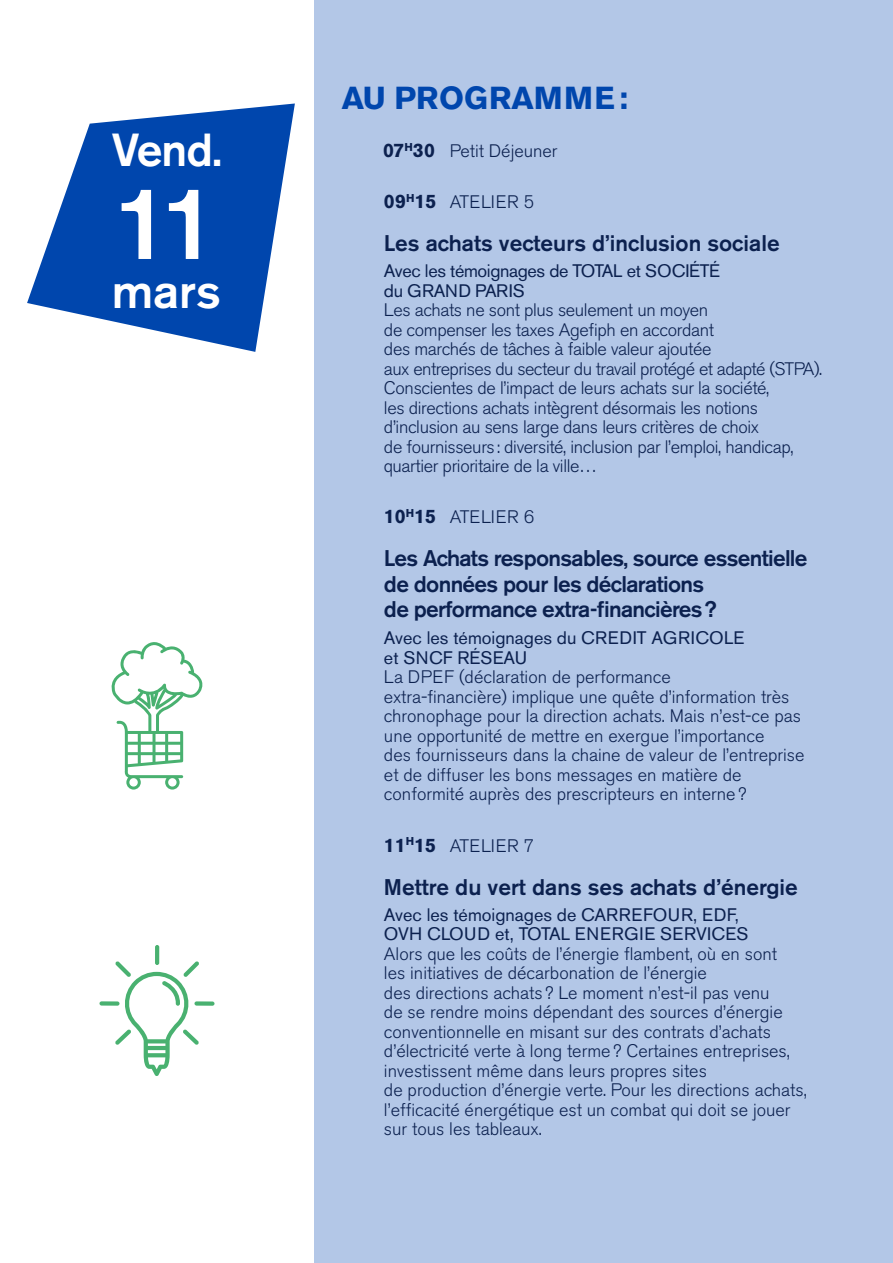
<style>
.page{position:relative;width:893px;height:1263px;background:#fff}
.page>*{position:absolute;margin:0;border:0;box-sizing:border-box;transform-origin:0 0}
.t1{font:500 102.3px "Akzidenz Grotesk BE";color:#fff}
.t2{font:500 47.55px "Akzidenz Grotesk BE";color:#fff}
.t3{font:500 45.9px "Akzidenz Grotesk BE";color:#fff}
.t4{font:700 31.65px "Akzidenz Grotesk BE";color:#0046ad}
.t5{font:500 22.5px/25.5px "Akzidenz Grotesk BE";letter-spacing:-.03em;color:#0c214f}
.t6{font:500 22.5px "Akzidenz Grotesk BE";color:#0c214f}
.t7{font:700 19.35px "Akzidenz Grotesk BE";color:#0c214f}
.t8{font:300 18px/19.5px "Akzidenz Grotesk BE";color:#0c214f}
.t9{font:300 18px/19.5px "Akzidenz Grotesk BE";letter-spacing:-.02em;color:#0c214f}
.t10{font:18px/19.5px "Akzidenz Grotesk BE";color:#0c214f}
.t11{font:18px/19.5px "Akzidenz Grotesk BE";letter-spacing:-.02em;color:#0c214f}
.t12{font:300 18px "Akzidenz Grotesk BE";letter-spacing:.02em;color:#0c214f}
.s1{font-weight:700;font-size:19.35px}
</style>
<div class="page">
<div style="left:314px;top:0;width:579px;height:1263px;background:#b3c7e7"></div>
<svg style="left:27px;top:103px;width:268px;height:249px;fill:#0046ad"></svg>
<div style="left:194px;top:1001px;width:21px;height:5px;background:#49b170;border-radius:2px"></div>
<div style="left:99px;top:1001px;width:21px;height:5px;background:#49b170;border-radius:2px"></div>
<hr style="left:155px;top:945px;width:4px;height:20px;background:#49b170;border-radius:2px">
<svg style="left:115px;top:961px;width:84px;height:115px"></svg>
<svg style="left:111px;top:642px;width:92px;height:147px"></svg>
<h3 class="t3" style="left:112px;top:122px;width:112px">Vend.</h3>
<h1 class="t1" style="left:114px;top:160px;width:106px">11</h1>
<h2 class="t2" style="left:112px;top:262px;width:110px">mars</h2>
<h3 class="t4" style="left:342px;top:79px;width:288px">AU PROGRAMME:</h3>
<p class="t8" style="left:383px;top:142px;width:176px"><span class="s1">07</span><sup>H</sup><span class="s1">30</span> Petit Déjeuner</p>
<p class="t7" style="left:384px;top:190px;width:54px">09<sup>H</sup>15</p>
<p class="t6" style="left:384px;top:229px;width:397px">Les achats vecteurs d’inclusion sociale</p>
<p class="t11" style="left:384px;top:261px;width:337px">Avec les témoignages de TOTAL et SOCIÉTÉ du GRAND PARIS</p>
<p class="t9" style="left:384px;top:301px;width:440px">Les achats ne sont plus seulement un moyen<br>de compenser les taxes Agefiph en accordant<br>des marchés de tâches à faible valeur ajoutée<br>aux entreprises du secteur du travail protégé et adapté (STPA).<br>Conscientes de l’impact de leurs achats sur la société,<br>les directions achats intègrent désormais les notions d’inclusion au sens large dans leurs critères de choix<br>de fournisseurs: diversité, inclusion par l’emploi, handicap, quartier prioritaire de la ville…</p>
<p class="t12" style="left:450px;top:192px;width:86px">ATELIER 5</p>
<p class="t7" style="left:384px;top:505px;width:54px">10<sup>H</sup>15</p>
<p class="t5" style="left:384px;top:545px;width:425px">Les Achats responsables, source essentielle de données pour les déclarations<br>de performance extra-financières?</p>
<p class="t10" style="left:384px;top:628px;width:362px">Avec les témoignages du CREDIT AGRICOLE et SNCF RÉSEAU</p>
<p class="t8" style="left:384px;top:667px;width:422px">La DPEF (déclaration de performance<br>extra-financière) implique une quête d’information très chronophage pour la direction achats. Mais n’est-ce pas une opportunité de mettre en exergue l’importance<br>des fournisseurs dans la chaine de valeur de l’entreprise et de diffuser les bons messages en matière de conformité auprès des prescripteurs en interne?</p>
<p class="t12" style="left:450px;top:507px;width:86px">ATELIER 6</p>
<p class="t7" style="left:384px;top:834px;width:54px">11<sup>H</sup>15</p>
<p class="t6" style="left:384px;top:873px;width:415px">Mettre du vert dans ses achats d’énergie</p>
<p class="t10" style="left:384px;top:905px;width:366px">Avec les témoignages de CARREFOUR, EDF,<br>OVH CLOUD et, TOTAL ENERGIE SERVICES</p>
<p class="t8" style="left:384px;top:944px;width:424px">Alors que les coûts de l’énergie flambent, où en sont<br>les initiatives de décarbonation de l’énergie<br>des directions achats ? Le moment n’est-il pas venu<br>de se rendre moins dépendant des sources d’énergie conventionnelle en misant sur des contrats d’achats d’électricité verte à long terme? Certaines entreprises, investissent même dans leurs propres sites<br>de production d’énergie verte. Pour les directions achats, l’efficacité énergétique est un combat qui doit se jouer sur tous les tableaux.</p>
<p class="t12" style="left:450px;top:835px;width:86px">ATELIER 7</p>
</div>
